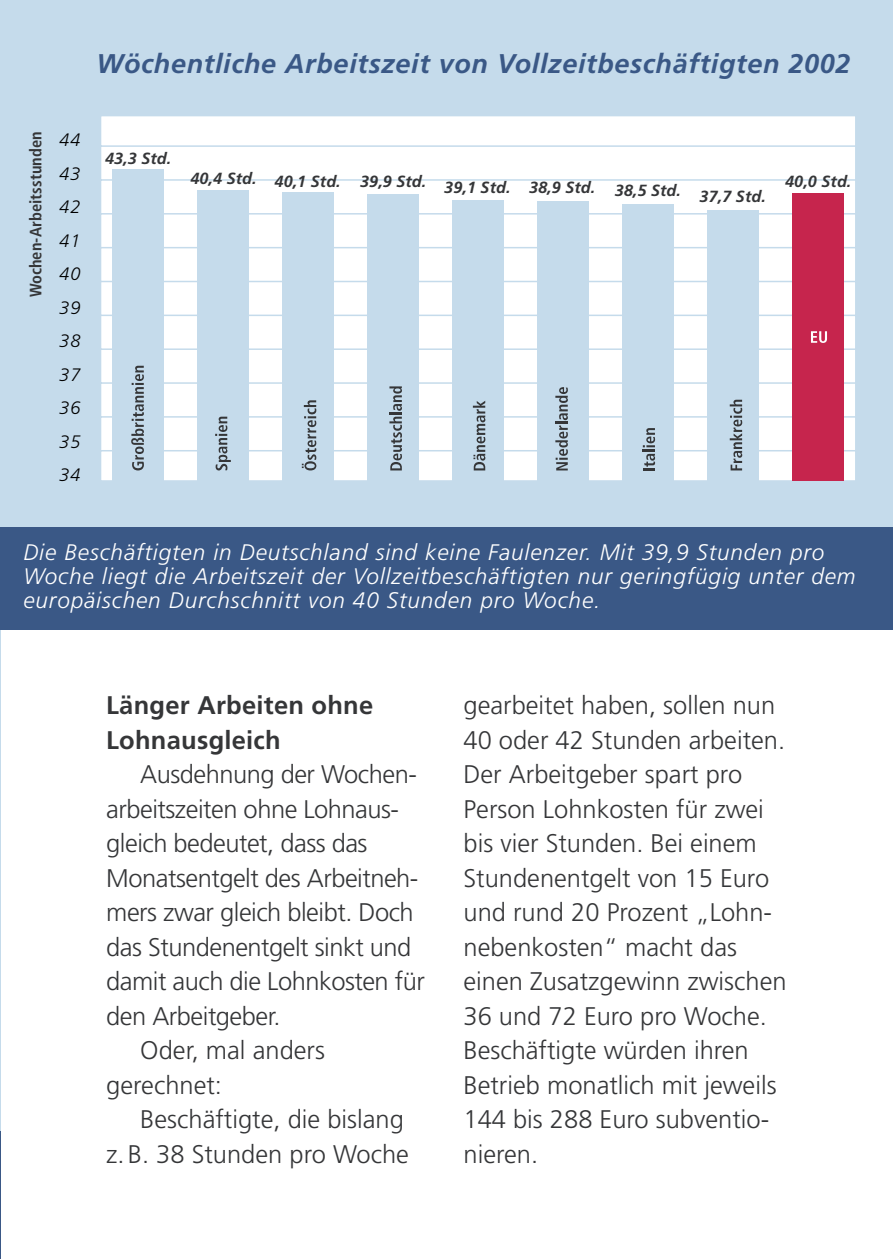
<style>
.page{position:relative;width:893px;height:1259px;background:#fff}
.page>*{position:absolute;margin:0;border:0;box-sizing:border-box;transform-origin:0 0}
.t1{font:italic 700 27px "Frutiger";letter-spacing:.025em;color:#3a5886}
.t2{font:300 25.5px/34.5px "Frutiger";color:#353638}
.t3{font:300 25.5px "Frutiger";letter-spacing:-.02em;color:#353638}
.t4{font:700 25.5px/34.5px "Frutiger";letter-spacing:.01em;color:#353638}
.t5{font:italic 300 22.5px/24px "Frutiger";letter-spacing:.04em;color:#fff}
.t6{font:italic 300 18px/33.6px "Frutiger";letter-spacing:.05em;color:#000;text-align:justify}
.t7{font:700 condensed 16.5px "Frutiger";letter-spacing:.005em;color:#353638}
.t8{font:italic 700 16.2px "Frutiger";letter-spacing:.005em;color:#353638}
</style>
<div class="page">
<hr style="left:0;top:629px;width:1px;height:630px;background:#c5dbeb">
<hr style="left:0;top:1131px;width:1px;height:128px;background:#3a5886">
<div style="left:0;top:0;width:893px;height:629px;background:#c5dbeb"></div>
<div style="left:0;top:527px;width:893px;height:102px;background:#3a5886"></div>
<svg style="left:101px;top:116px;width:754px;height:364px;background:#fbfcfd"></svg>
<div style="left:793px;top:193px;width:51px;height:288px;background:#c6254d"></div>
<div style="left:708px;top:210px;width:51px;height:271px;background:#c5dbeb"></div>
<div style="left:623px;top:204px;width:51px;height:277px;background:#c5dbeb"></div>
<div style="left:538px;top:201px;width:51px;height:280px;background:#c5dbeb"></div>
<div style="left:453px;top:200px;width:51px;height:281px;background:#c5dbeb"></div>
<div style="left:368px;top:194px;width:51px;height:287px;background:#c5dbeb"></div>
<div style="left:283px;top:193px;width:51px;height:288px;background:#c5dbeb"></div>
<div style="left:198px;top:190px;width:51px;height:291px;background:#c5dbeb"></div>
<div style="left:113px;top:170px;width:51px;height:311px;background:#c5dbeb"></div>
<svg style="left:131px;top:366px;width:13px;height:104px"></svg>
<svg style="left:215px;top:417px;width:16px;height:53px"></svg>
<svg style="left:302px;top:400px;width:14px;height:70px"></svg>
<svg style="left:389px;top:386px;width:13px;height:84px"></svg>
<svg style="left:473px;top:401px;width:12px;height:69px"></svg>
<svg style="left:555px;top:387px;width:13px;height:83px"></svg>
<svg style="left:811px;top:331px;width:16px;height:12px"></svg>
<svg style="left:643px;top:428px;width:12px;height:42px"></svg>
<svg style="left:730px;top:400px;width:12px;height:70px"></svg>
<p class="t1" style="left:96px;top:48px;width:756px">Wöchentliche Arbeitszeit von Vollzeitbeschäftigten 2002</p>
<p class="t7" style="left:26px;top:297px;width:168px;rotate:-90deg">Wochen-Arbeitsstunden</p>
<p class="t6" style="left:60px;top:123px;width:22px">44</p>
<p class="t6" style="left:60px;top:156px;width:22px">43</p>
<p class="t6" style="left:60px;top:190px;width:22px">42</p>
<p class="t6" style="left:60px;top:223px;width:22px">41</p>
<p class="t6" style="left:60px;top:257px;width:22px">40</p>
<p class="t6" style="left:60px;top:290px;width:22px">39<br>38<br>37<br>36<br>35<br>34</p>
<p class="t8" style="left:105px;top:149px;width:68px">43,3 Std.</p>
<p class="t8" style="left:190px;top:177px;width:577px">40,4 Std. 40,1 Std. 39,9 Std. 39,1 Std. 38,9 Std. 38,5 Std. 37,7 Std.</p>
<p class="t8" style="left:785px;top:171px;width:68px">40,0 Std.</p>
<p class="t5" style="left:23px;top:539px;width:834px">Die Beschäftigten in Deutschland sind keine Faulenzer. Mit 39,9 Stunden pro<br>Woche liegt die Arbeitszeit der Vollzeitbeschäftigten nur geringfügig unter dem europäischen Durchschnitt von 40 Stunden pro Woche.</p>
<p class="t4" style="left:106px;top:688px;width:268px">Länger Arbeiten ohne<br>Lohnausgleich</p>
<p class="t3" style="left:140px;top:760px;width:278px">Ausdehnung der Wochen-</p>
<p class="t3" style="left:106px;top:794px;width:294px">arbeitszeiten ohne Lohnaus-</p>
<p class="t3" style="left:106px;top:829px;width:263px">gleich bedeutet, dass das</p>
<p class="t3" style="left:106px;top:863px;width:314px">Monatsentgelt des Arbeitneh-</p>
<p class="t3" style="left:106px;top:898px;width:309px">mers zwar gleich bleibt. Doch</p>
<p class="t3" style="left:106px;top:932px;width:307px">das Stundenentgelt sinkt und</p>
<p class="t3" style="left:106px;top:967px;width:320px">damit auch die Lohnkosten für</p>
<p class="t3" style="left:106px;top:1001px;width:176px">den Arbeitgeber.</p>
<p class="t2" style="left:140px;top:1033px;width:186px">Oder, mal anders</p>
<p class="t2" style="left:106px;top:1067px;width:117px">gerechnet:</p>
<p class="t2" style="left:140px;top:1102px;width:265px">Beschäftigte, die bislang</p>
<p class="t2" style="left:106px;top:1136px;width:304px">z. B. 38 Stunden pro Woche</p>
<p class="t2" style="left:463px;top:688px;width:325px">gearbeitet haben, sollen nun<br>40 oder 42 Stunden arbeiten.<br>Der Arbeitgeber spart pro<br>Person Lohnkosten für zwei bis vier Stunden. Bei einem<br>Stundenentgelt von 15 Euro und rund 20 Prozent „Lohn&shy;nebenkosten“ macht das einen Zusatzgewinn zwischen<br>36 und 72 Euro pro Woche.<br>Beschäftigte würden ihren<br>Betrieb monatlich mit jeweils<br>144 bis 288 Euro subventio&shy;nieren.</p>
</div>
